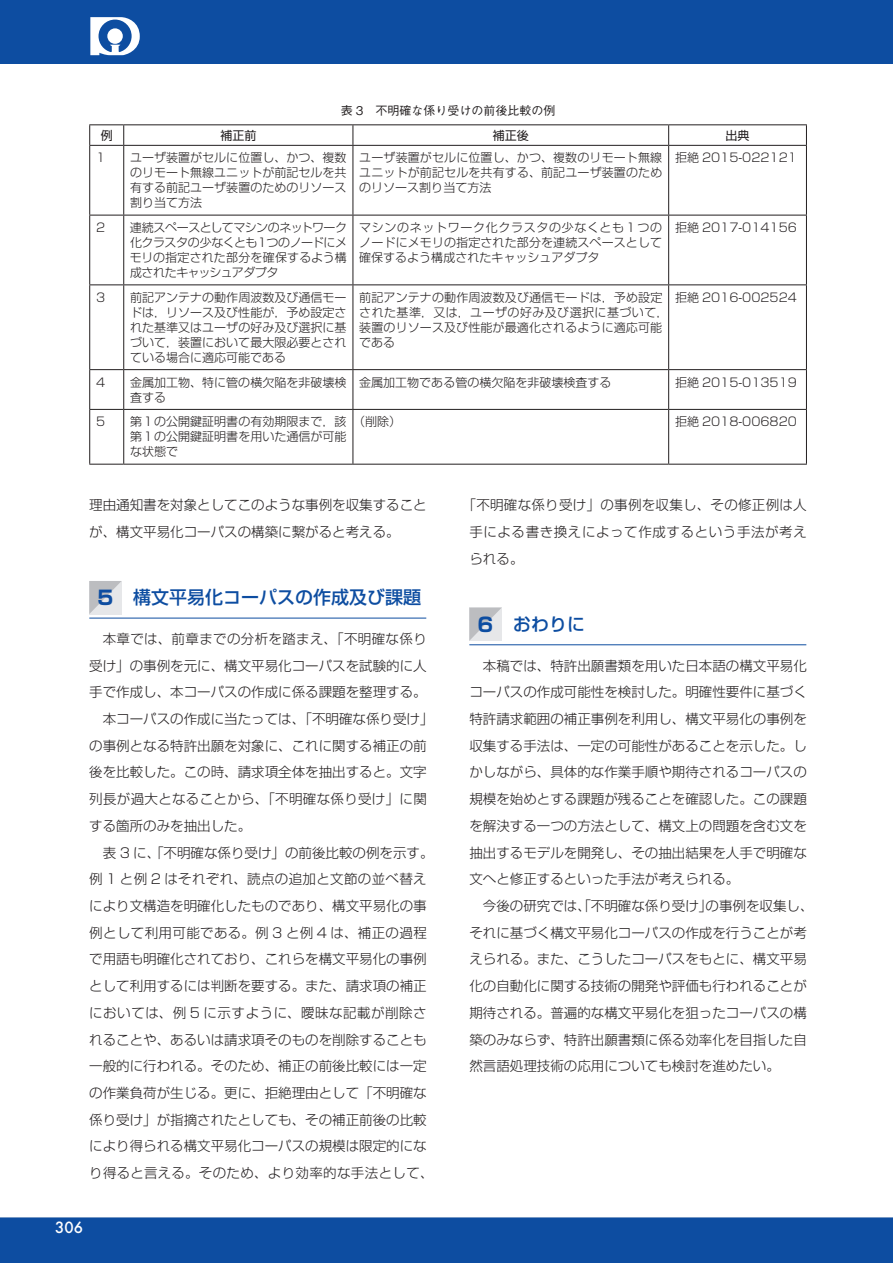
<style>
.page{position:relative;width:893px;height:1263px;background:#fff}
.page>*{position:absolute;margin:0;border:0;box-sizing:border-box;transform-origin:0 0}
.本文{font:700 19.5px "Shin Go Pr 5";color:#0d4da1}
.見出し_大{font:500 18px "Shin Go Pr 5";color:#0d4da1}
.t1{font:500 15px "Futura";color:#fff}
.本文-2{font:300 13.5px/26.7px "Shin Go Pr 5";color:#231f20}
.表文字{font:300 12px/15px "Shin Go Pr 5";color:#231f20;text-align:justify}
.t2{font:500 12px "Gothic BBB Pro";color:#231f20}
.表文字-2{font:12px "Shin Go Pr 5";color:#231f20}
</style>
<div class="page">
<div style="left:0;top:0;width:893px;height:64px;background:#0d4da1"></div>
<div style="left:0;top:1217px;width:893px;height:46px;background:#0d4da1"></div>
<svg style="left:90px;top:17px;width:50px;height:38px"></svg>
<hr style="left:89px;top:618px;width:337px;height:1px;background:#0d4da1">
<svg style="left:89px;top:581px;width:33px;height:33px"></svg>
<hr style="left:469px;top:644px;width:337px;height:1px;background:#0d4da1">
<svg style="left:469px;top:608px;width:33px;height:33px"></svg>
<hr style="left:89px;top:124px;width:35px;height:1px;background:#231f20">
<svg style="left:89px;top:125px;width:1px;height:20px"></svg>
<hr style="left:124px;top:124px;width:229px;height:1px;background:#231f20">
<hr style="left:353px;top:124px;width:316px;height:1px;background:#231f20">
<hr style="left:669px;top:124px;width:138px;height:1px;background:#231f20">
<svg style="left:806px;top:125px;width:1px;height:20px"></svg>
<hr style="left:89px;top:146px;width:1px;height:69px;background:#231f20">
<hr style="left:806px;top:146px;width:1px;height:69px;background:#231f20">
<hr style="left:89px;top:216px;width:1px;height:68px;background:#231f20">
<hr style="left:806px;top:216px;width:1px;height:68px;background:#231f20">
<hr style="left:89px;top:285px;width:1px;height:84px;background:#231f20">
<hr style="left:806px;top:285px;width:1px;height:84px;background:#231f20">
<hr style="left:89px;top:370px;width:1px;height:39px;background:#231f20">
<hr style="left:806px;top:370px;width:1px;height:39px;background:#231f20">
<hr style="left:89px;top:410px;width:1px;height:54px;background:#231f20">
<hr style="left:806px;top:410px;width:1px;height:54px;background:#231f20">
<svg style="left:123px;top:125px;width:1px;height:20px"></svg>
<svg style="left:352px;top:125px;width:1px;height:20px"></svg>
<svg style="left:668px;top:125px;width:1px;height:20px"></svg>
<hr style="left:89px;top:145px;width:35px;height:1px;background:#231f20">
<hr style="left:124px;top:145px;width:229px;height:1px;background:#231f20">
<hr style="left:123px;top:146px;width:1px;height:69px;background:#231f20">
<hr style="left:353px;top:145px;width:316px;height:1px;background:#231f20">
<hr style="left:352px;top:146px;width:1px;height:69px;background:#231f20">
<hr style="left:669px;top:145px;width:138px;height:1px;background:#231f20">
<hr style="left:668px;top:146px;width:1px;height:69px;background:#231f20">
<hr style="left:89px;top:215px;width:35px;height:1px;background:#231f20">
<hr style="left:124px;top:215px;width:229px;height:1px;background:#231f20">
<hr style="left:123px;top:216px;width:1px;height:68px;background:#231f20">
<hr style="left:353px;top:215px;width:316px;height:1px;background:#231f20">
<hr style="left:352px;top:216px;width:1px;height:68px;background:#231f20">
<hr style="left:669px;top:215px;width:138px;height:1px;background:#231f20">
<hr style="left:668px;top:216px;width:1px;height:68px;background:#231f20">
<hr style="left:89px;top:284px;width:35px;height:1px;background:#231f20">
<hr style="left:124px;top:284px;width:229px;height:1px;background:#231f20">
<hr style="left:123px;top:285px;width:1px;height:84px;background:#231f20">
<hr style="left:353px;top:284px;width:316px;height:1px;background:#231f20">
<hr style="left:352px;top:285px;width:1px;height:84px;background:#231f20">
<hr style="left:669px;top:284px;width:138px;height:1px;background:#231f20">
<hr style="left:668px;top:285px;width:1px;height:84px;background:#231f20">
<hr style="left:89px;top:369px;width:35px;height:1px;background:#231f20">
<hr style="left:124px;top:369px;width:229px;height:1px;background:#231f20">
<hr style="left:123px;top:370px;width:1px;height:39px;background:#231f20">
<hr style="left:353px;top:369px;width:316px;height:1px;background:#231f20">
<hr style="left:352px;top:370px;width:1px;height:39px;background:#231f20">
<hr style="left:669px;top:369px;width:138px;height:1px;background:#231f20">
<hr style="left:668px;top:370px;width:1px;height:39px;background:#231f20">
<hr style="left:89px;top:409px;width:35px;height:1px;background:#231f20">
<hr style="left:124px;top:409px;width:229px;height:1px;background:#231f20">
<hr style="left:123px;top:410px;width:1px;height:54px;background:#231f20">
<hr style="left:353px;top:409px;width:316px;height:1px;background:#231f20">
<hr style="left:352px;top:410px;width:1px;height:54px;background:#231f20">
<hr style="left:669px;top:409px;width:138px;height:1px;background:#231f20">
<hr style="left:668px;top:410px;width:1px;height:54px;background:#231f20">
<hr style="left:89px;top:464px;width:35px;height:1px;background:#231f20">
<hr style="left:124px;top:464px;width:229px;height:1px;background:#231f20">
<hr style="left:353px;top:464px;width:316px;height:1px;background:#231f20">
<hr style="left:669px;top:464px;width:138px;height:1px;background:#231f20">
<p class="t2" style="left:341px;top:101px;width:216px">表 3　不明確な係り受けの前後比較の例</p>
<p class="表文字-2" style="left:101px;top:125px;width:13px">例</p>
<p class="表文字-2" style="left:220px;top:125px;width:37px">補正前</p>
<p class="表文字-2" style="left:493px;top:125px;width:37px">補正後</p>
<p class="表文字-2" style="left:726px;top:125px;width:25px">出典</p>
<p class="表文字" style="left:96px;top:149px;width:11px">1</p>
<p class="表文字" style="left:130px;top:149px;width:218px">ユーザ装置がセルに位置し、かつ、複数のリモート無線ユニットが前記セルを共有する前記ユーザ装置のためのリソース割り当て方法</p>
<p class="表文字" style="left:359px;top:149px;width:305px">ユーザ装置がセルに位置し、かつ、複数のリモート無線ユニットが前記セルを共有する、前記ユーザ装置のためのリソース割り当て方法</p>
<p class="表文字" style="left:675px;top:149px;width:123px">拒絶 2015-022121</p>
<p class="表文字" style="left:96px;top:219px;width:11px">2</p>
<p class="表文字" style="left:130px;top:219px;width:219px">連続スペースとしてマシンのネットワーク化クラスタの少なくとも１つのノードにメモリの指定された部分を確保するよう構成されたキャッシュアダプタ</p>
<p class="表文字" style="left:359px;top:219px;width:304px">マシンのネットワーク化クラスタの少なくとも１つのノードにメモリの指定された部分を連続スペースとして確保するよう構成されたキャッシュアダプタ</p>
<p class="表文字" style="left:675px;top:219px;width:123px">拒絶 2017-014156</p>
<p class="表文字" style="left:96px;top:289px;width:11px">3</p>
<p class="表文字" style="left:130px;top:289px;width:218px">前記アンテナの動作周波数及び通信モードは，リソース及び性能が，予め設定された基準又はユーザの好み及び選択に基づいて，装置において最大限必要とされている場合に適応可能である</p>
<p class="表文字" style="left:359px;top:289px;width:310px;text-align:left">前記アンテナの動作周波数及び通信モードは，予め設定された基準，又は，ユーザの好み及び選択に基づいて，装置のリソース及び性能が最適化されるように適応可能である</p>
<p class="表文字" style="left:675px;top:289px;width:123px">拒絶 2016-002524</p>
<p class="表文字" style="left:96px;top:373px;width:11px">4</p>
<p class="表文字" style="left:130px;top:373px;width:218px">金属加工物、特に管の横欠陥を非破壊検査する</p>
<p class="表文字" style="left:359px;top:373px;width:253px">金属加工物である管の横欠陥を非破壊検査する</p>
<p class="表文字" style="left:675px;top:373px;width:123px">拒絶 2015-013519</p>
<p class="表文字" style="left:96px;top:413px;width:11px">5</p>
<p class="表文字" style="left:130px;top:413px;width:218px">第１の公開鍵証明書の有効期限まで，該第１の公開鍵証明書を用いた通信が可能な状態で</p>
<p class="表文字" style="left:353px;top:413px;width:49px">（削除）</p>
<p class="表文字" style="left:675px;top:413px;width:123px">拒絶 2018-006820</p>
<p class="本文-2" style="left:89px;top:491px;width:339px">理由通知書を対象としてこのような事例を収集することが、構文平易化コーパスの構築に繋がると考える。</p>
<p class="本文" style="left:98px;top:582px;width:17px">5</p>
<p class="見出し_大" style="left:133px;top:583px;width:289px">構文平易化コーパスの作成及び課題</p>
<p class="本文-2" style="left:89px;top:624px;width:339px;text-align:justify;text-indent:14px">本章では、前章までの分析を踏まえ、「不明確な係り受け」の事例を元に、構文平易化コーパスを試験的に人手で作成し、本コーパスの作成に係る課題を整理する。</p>
<p class="本文-2" style="left:89px;top:704px;width:346px;text-indent:14px">本コーパスの作成に当たっては、「不明確な係り受け」の事例となる特許出願を対象に、これに関する補正の前後を比較した。この時、請求項全体を抽出すると。文字列長が過大となることから、「不明確な係り受け」に関する箇所のみを抽出した。</p>
<p class="本文-2" style="left:89px;top:838px;width:346px;text-indent:14px">表 3 に、「不明確な係り受け」の前後比較の例を示す。例 1 と例 2 はそれぞれ、読点の追加と文節の並べ替えにより文構造を明確化したものであり、構文平易化の事例として利用可能である。例 3 と例 4 は、補正の過程で用語も明確化されており、これらを構文平易化の事例として利用するには判断を要する。また、請求項の補正においては、例 5 に示すように、曖昧な記載が削除されることや、あるいは請求項そのものを削除することも一般的に行われる。そのため、補正の前後比較には一定の作業負荷が生じる。更に、拒絶理由として「不明確な係り受け」が指摘されたとしても、その補正前後の比較により得られる構文平易化コーパスの規模は限定的になり得ると言える。そのため、より効率的な手法として、</p>
<p class="t1" style="left:55px;top:1217px;width:29px">306</p>
<p class="本文-2" style="left:469px;top:491px;width:339px;text-align:justify;text-indent:-7px">「不明確な係り受け」の事例を収集し、その修正例は人手による書き換えによって作成するという手法が考えられる。</p>
<p class="本文" style="left:478px;top:609px;width:17px">6</p>
<p class="見出し_大" style="left:513px;top:609px;width:73px">おわりに</p>
<p class="本文-2" style="left:469px;top:651px;width:339px;text-align:justify;text-indent:14px">本稿では、特許出願書類を用いた日本語の構文平易化コーパスの作成可能性を検討した。明確性要件に基づく特許請求範囲の補正事例を利用し、構文平易化の事例を収集する手法は、一定の可能性があることを示した。しかしながら、具体的な作業手順や期待されるコーパスの規模を始めとする課題が残ることを確認した。この課題を解決する一つの方法として、構文上の問題を含む文を抽出するモデルを開発し、その抽出結果を人手で明確な文へと修正するといった手法が考えられる。</p>
<p class="本文-2" style="left:469px;top:891px;width:346px;text-indent:14px">今後の研究では、「不明確な係り受け」の事例を収集し、それに基づく構文平易化コーパスの作成を行うことが考えられる。また、こうしたコーパスをもとに、構文平易化の自動化に関する技術の開発や評価も行われることが期待される。普遍的な構文平易化を狙ったコーパスの構築のみならず、特許出願書類に係る効率化を目指した自然言語処理技術の応用についても検討を進めたい。</p>
</div>
